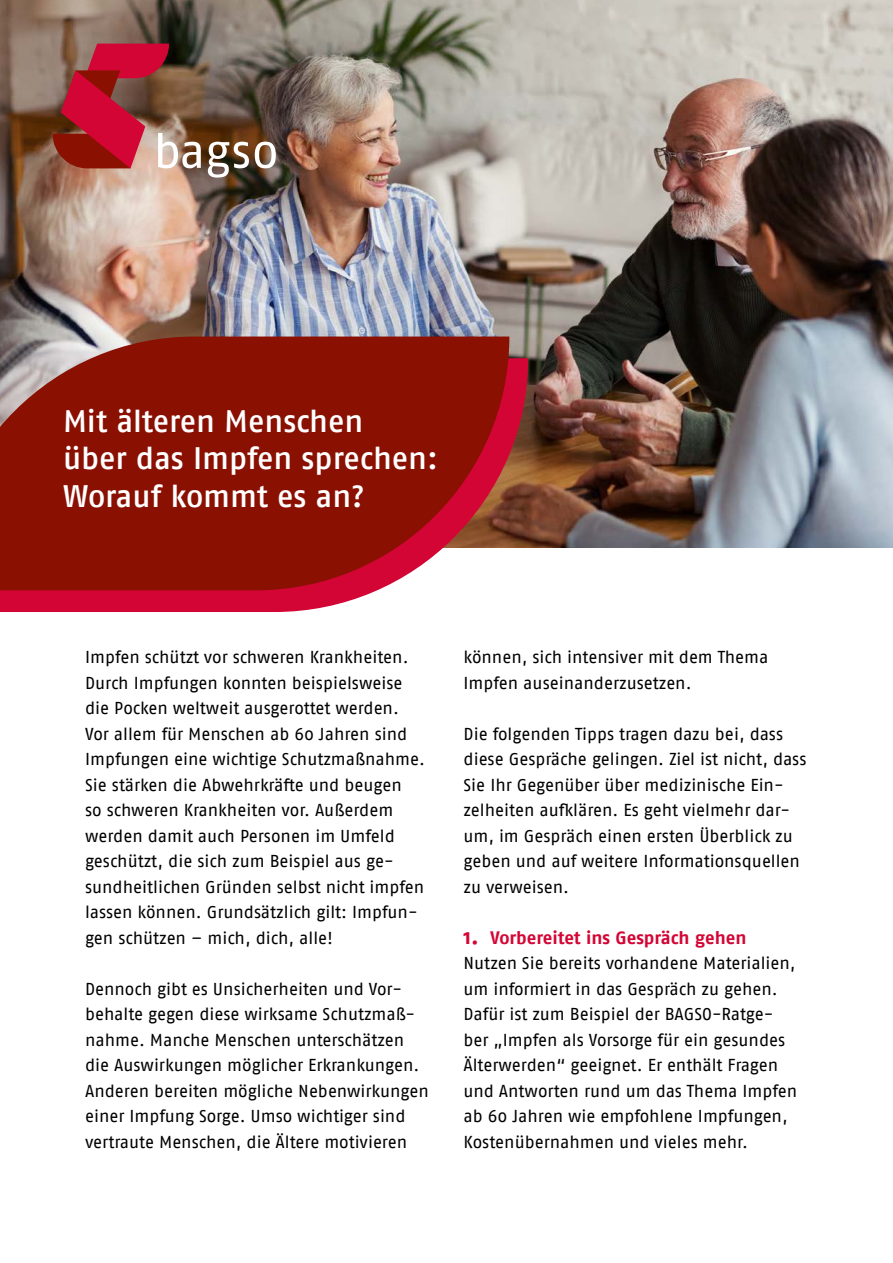
<style>
.page{position:relative;width:893px;height:1263px;background:#fff}
.page>*{position:absolute;margin:0;border:0;box-sizing:border-box;transform-origin:0 0}
.id98651{font:500 31.05px/37.5px "Fago Pro";letter-spacing:-.005em;color:#fff}
.t1{font:700 18px "Fago Pro";letter-spacing:-.005em;color:#d30535}
.id259{font:17.25px/25.5px "Fago Pro";letter-spacing:-.005em;color:#000}
.s1{font-size:21px}
</style>
<div class="page">
<img style="left:0;top:0;width:893px;height:547px">
<img style="left:53px;top:44px;width:223px;height:134px">
<svg style="left:0;top:358px;width:528px;height:254px;fill:#d30535"></svg>
<svg style="left:0;top:336px;width:509px;height:254px;background:#931e14"></svg>
<h1 class="id98651" style="left:63px;top:402px;width:376px">Mit älteren Menschen<br>über das Impfen sprechen:<br>Worauf kommt es an?</h1>
<p class="id259" style="left:85px;top:644px;width:341px">Impfen schützt vor schweren Krankheiten.<br>Durch Impfungen konnten beispielsweise die Pocken weltweit ausgerottet werden.<br>Vor allem für Menschen ab 60 Jahren sind Impfungen eine wichtige Schutzmaßnahme.<br>Sie stärken die Abwehrkräfte und beugen<br>so schweren Krankheiten vor. Außerdem werden damit auch Personen im Umfeld geschützt, die sich zum Beispiel aus ge&shy;sundheitlichen Gründen selbst nicht impfen lassen können. Grundsätzlich gilt: Impfun&shy;gen schützen – mich, dich, alle!</p>
<p class="id259" style="left:85px;top:976px;width:345px">Dennoch gibt es Unsicherheiten und Vor&shy;behalte gegen diese wirksame Schutzmaß&shy;nahme. Manche Menschen unterschätzen die Auswirkungen möglicher Erkrankungen.<br>Anderen bereiten mögliche Nebenwirkungen einer Impfung Sorge. Umso wichtiger sind vertraute Menschen, die Ältere motivieren</p>
<p class="id259" style="left:463px;top:644px;width:306px">können, sich intensiver mit dem Thema<br>Impfen auseinanderzusetzen.</p>
<p class="id259" style="left:463px;top:721px;width:345px">Die folgenden Tipps tragen dazu bei, dass diese Gespräche gelingen. Ziel ist nicht, dass Sie Ihr Gegenüber über medizinische Ein&shy;zelheiten aufklären. Es geht vielmehr dar&shy;um, im Gespräch einen ersten Überblick zu geben und auf weitere Informationsquellen zu verweisen.</p>
<p class="t1" style="left:463px;top:926px;width:284px"><span class="s1">1.</span> Vorbereitet ins Gespräch gehen</p>
<p class="id259" style="left:463px;top:950px;width:335px">Nutzen Sie bereits vorhandene Materialien, um informiert in das Gespräch zu gehen.<br>Dafür ist zum Beispiel der BAGSO-Ratge&shy;ber „Impfen als Vorsorge für ein gesundes Älterwerden“ geeignet. Er enthält Fragen und Antworten rund um das Thema Impfen ab 60 Jahren wie empfohlene Impfungen, Kostenübernahmen und vieles mehr.</p>
</div>
